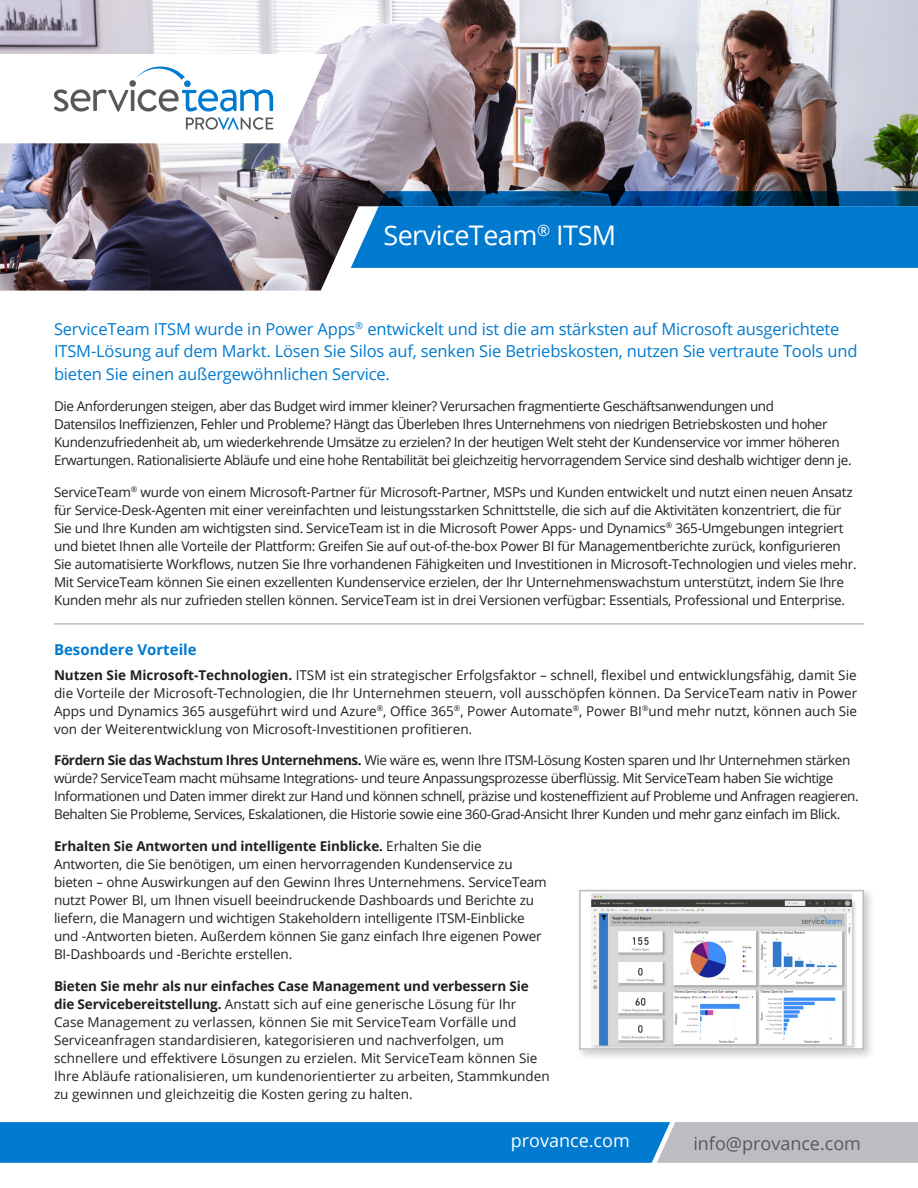
<style>
.page{position:relative;width:918px;height:1188px;background:#fff}
.page>*{position:absolute;margin:0;border:0;box-sizing:border-box;transform-origin:0 0}
.t1{font:27px "Open Sans";letter-spacing:-.02em;color:#fff}
.t2{font:18px "Open Sans";color:#57585a}
.t3{font:18px "Open Sans";color:#fff}
.t4{font:16.5px/22.5px "Open Sans";letter-spacing:-.01em;color:#007acf}
.subheads{font:700 15px "Open Sans";color:#007acf}
.body{font:13.5px/18px "Open Sans";letter-spacing:-.02em;color:#231f20}
.body-2{font:13.5px/18px "Open Sans";color:#231f20}
.s1{font-weight:700}
</style>
<div class="page">
<hr style="left:54px;top:623px;width:810px;height:2px;background:#bcbdc0">
<div style="left:576px;top:887px;width:299px;height:174px;background:#231f20;opacity:.23"></div>
<img style="left:582px;top:893px;width:279px;height:154px">
<div style="left:579px;top:890px;width:285px;height:160px;border:2px solid #bcbdc0"></div>
<img style="left:0;top:0;width:918px;height:291px">
<svg style="left:351px;top:191px;width:567px;height:77px;background:#0670bc"></svg>
<svg style="left:0;top:54px;width:327px;height:89px"></svg>
<div style="left:184px;top:80px;width:7px;height:7px;background:#007acf;border-radius:50%"></div>
<div style="left:129px;top:80px;width:7px;height:7px;background:#585858;border-radius:50%"></div>
<svg style="left:0;top:1122px;width:918px;height:41px;background:#358dcb"></svg>
<p class="t1" style="left:383px;top:217px;width:234px">ServiceTeam<sup>®</sup> ITSM</p>
<h1 class="t4" style="left:54px;top:317px;width:805px">ServiceTeam ITSM wurde in Power Apps<sup>®</sup> entwickelt und ist die am stärksten auf Microsoft ausgerichtete<br>ITSM-Lösung auf dem Markt. Lösen Sie Silos auf, senken Sie Betriebskosten, nutzen Sie vertraute Tools und bieten Sie einen außergewöhnlichen Service.</h1>
<p class="body" style="left:54px;top:397px;width:799px">Die Anforderungen steigen, aber das Budget wird immer kleiner? Verursachen fragmentierte Geschäftsanwendungen und<br>Datensilos Ineffizienzen, Fehler und Probleme? Hängt das Überleben Ihres Unternehmens von niedrigen Betriebskosten und hoher Kundenzufriedenheit ab, um wiederkehrende Umsätze zu erzielen? In der heutigen Welt steht der Kundenservice vor immer höheren Erwartungen. Rationalisierte Abläufe und eine hohe Rentabilität bei gleichzeitig hervorragendem Service sind deshalb wichtiger denn je.</p>
<p class="body" style="left:54px;top:483px;width:804px">ServiceTeam<sup>®</sup> wurde von einem Microsoft-Partner für Microsoft-Partner, MSPs und Kunden entwickelt und nutzt einen neuen Ansatz für Service-Desk-Agenten mit einer vereinfachten und leistungsstarken Schnittstelle, die sich auf die Aktivitäten konzentriert, die für Sie und Ihre Kunden am wichtigsten sind. ServiceTeam ist in die Microsoft Power Apps- und Dynamics<sup>®</sup> 365-Umgebungen integriert und bietet Ihnen alle Vorteile der Plattform: Greifen Sie auf out-of-the-box Power BI für Managementberichte zurück, konfigurieren Sie automatisierte Workflows, nutzen Sie Ihre vorhandenen Fähigkeiten und Investitionen in Microsoft-Technologien und vieles mehr.<br>Mit ServiceTeam können Sie einen exzellenten Kundenservice erzielen, der Ihr Unternehmenswachstum unterstützt, indem Sie Ihre Kunden mehr als nur zufrieden stellen können. ServiceTeam ist in drei Versionen verfügbar: Essentials, Professional und Enterprise.</p>
<p class="subheads" style="left:54px;top:639px;width:144px">Besondere Vorteile</p>
<p class="body" style="left:54px;top:666px;width:805px;text-align:justify"><span class="s1">Nutzen Sie Microsoft-Technologien.</span> ITSM ist ein strategischer Erfolgsfaktor – schnell, flexibel und entwicklungsfähig, damit Sie die Vorteile der Microsoft-Technologien, die Ihr Unternehmen steuern, voll ausschöpfen können. Da ServiceTeam nativ in Power Apps und Dynamics 365 ausgeführt wird und Azure<sup>®</sup>, Office 365<sup>®</sup>, Power Automate<sup>®</sup>, Power BI<sup>®</sup>und mehr nutzt, können auch Sie von der Weiterentwicklung von Microsoft-Investitionen profitieren.</p>
<p class="body" style="left:54px;top:751px;width:806px"><span class="s1">Fördern Sie das Wachstum Ihres Unternehmens.</span> Wie wäre es, wenn Ihre ITSM-Lösung Kosten sparen und Ihr Unternehmen stärken würde? ServiceTeam macht mühsame Integrations- und teure Anpassungsprozesse überflüssig. Mit ServiceTeam haben Sie wichtige Informationen und Daten immer direkt zur Hand und können schnell, präzise und kosteneffizient auf Probleme und Anfragen reagieren.<br>Behalten Sie Probleme, Services, Eskalationen, die Historie sowie eine 360-Grad-Ansicht Ihrer Kunden und mehr ganz einfach im Blick.</p>
<p class="body" style="left:54px;top:837px;width:494px"><span class="s1">Erhalten Sie Antworten und intelligente Einblicke.</span> Erhalten Sie die Antworten, die Sie benötigen, um einen hervorragenden Kundenservice zu bieten – ohne Auswirkungen auf den Gewinn Ihres Unternehmens. ServiceTeam nutzt Power BI, um Ihnen visuell beeindruckende Dashboards und Berichte zu liefern, die Managern und wichtigen Stakeholdern intelligente ITSM-Einblicke und -Antworten bieten. Außerdem können Sie ganz einfach Ihre eigenen Power BI-Dashboards und -Berichte erstellen.</p>
<p class="body-2" style="left:54px;top:977px;width:497px"><span class="s1">Bieten Sie mehr als nur einfaches Case Management und verbessern Sie die Servicebereitstellung.</span> Anstatt sich auf eine generische Lösung für Ihr Case Management zu verlassen, können Sie mit ServiceTeam Vorfälle und Serviceanfragen standardisieren, kategorisieren und nachverfolgen, um schnellere und effektivere Lösungen zu erzielen. Mit ServiceTeam können Sie Ihre Abläufe rationalisieren, um kundenorientierter zu arbeiten, Stammkunden zu gewinnen und gleichzeitig die Kosten gering zu halten.</p>
<p class="t3" style="left:511px;top:1128px;width:120px">provance.com</p>
<p class="t2" style="left:693px;top:1131px;width:169px">info@provance.com</p>
</div>
